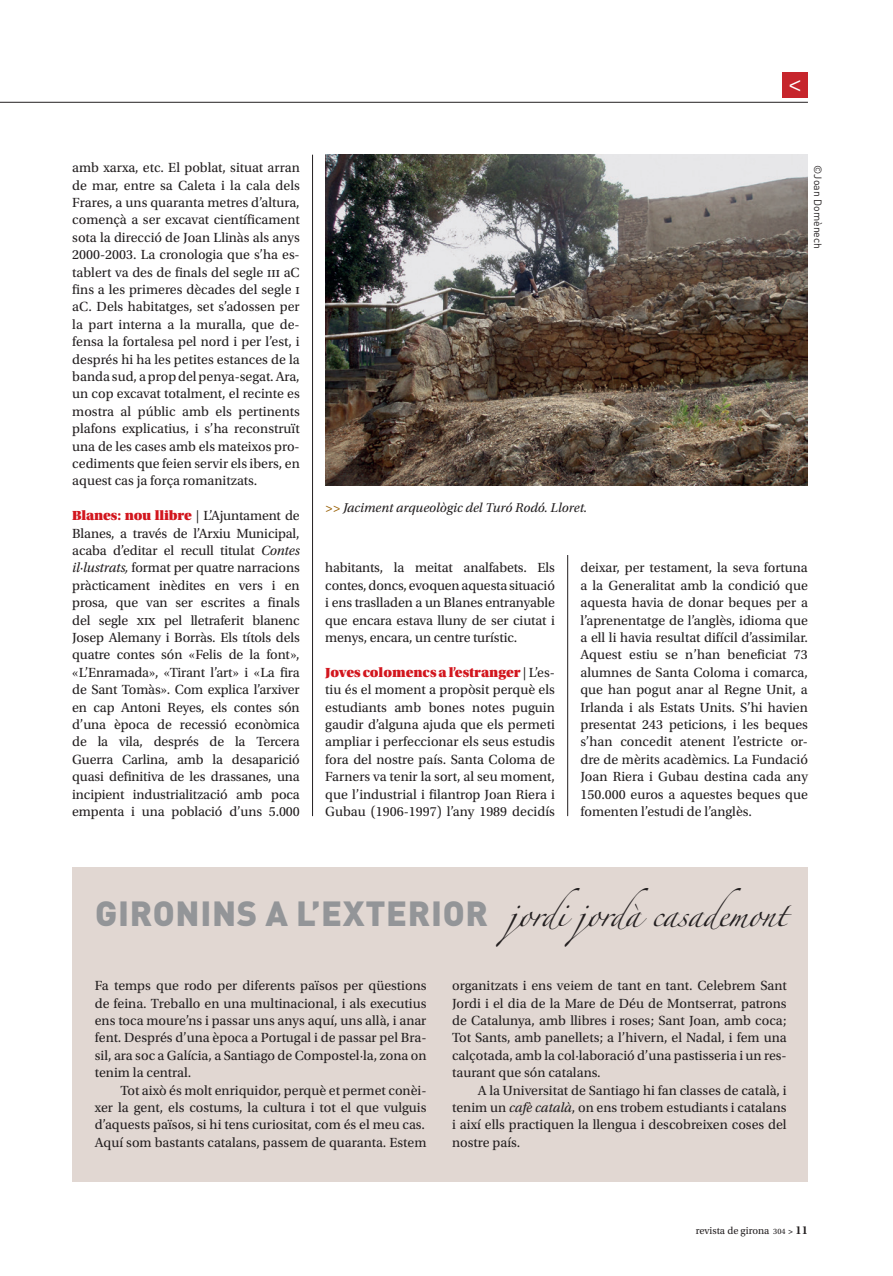
<style>
.page{position:relative;width:893px;height:1276px;background:#fff}
.page>*{position:absolute;margin:0;border:0;box-sizing:border-box;transform-origin:0 0}
.t1{font:900 34.5px "DIN Pro";letter-spacing:.02em;color:#939598}
.t2{font:24px "Utopia Std";color:#fff}
.t3{font:22.5px "Zapfino";letter-spacing:-.025em;color:#231f20}
.t4{font:13.95px/17.4px "Utopia Std";letter-spacing:-.005em;color:#231f20;text-align:justify}
.t5{font:italic 13.5px "Utopia Std";color:#231f20}
.t6{font:10.5px "Utopia Std";color:#231f20}
.t7{font:10.5px "DIN Pro";color:#231f20}
.s1{font-family:"Utopia Std Black Headline";color:#d2161e}
.s2{font-style:italic}
.s3{color:#985f04}
.s4{font-size:8.25px}
.s5{font-weight:600;font-size:9px}
.s6{font-weight:600;font-size:12px}
</style>
<div class="page">
<div style="left:72px;top:866px;width:736px;height:315px;background:#e1d7d2"></div>
<img style="left:325px;top:155px;width:483px;height:330px">
<div style="left:782px;top:73px;width:26px;height:25px;background:#c6252c"></div>
<hr style="left:0;top:102px;width:808px;height:1px;background:#231f20">
<hr style="left:312px;top:155px;width:1px;height:661px;background:#231f20">
<hr style="left:567px;top:555px;width:1px;height:261px;background:#231f20">
<p class="t2" style="left:801px;top:101px;width:14px;rotate:-180deg">&gt;</p>
<p class="t4" style="left:72px;top:159px;width:229px">amb xarxa, etc. El poblat, situat arran de mar, entre sa Caleta i la cala dels Frares, a uns quaranta metres d’altura, començà a ser excavat científicament sota la direcció de Joan Llinàs als anys 2000-2003. La cronologia que s’ha es&shy;tablert va des de finals del segle iii aC fins a les primeres dècades del segle i aC. Dels habitatges, set s’adossen per la part interna a la muralla, que de&shy;fensa la fortalesa pel nord i per l’est, i després hi ha les petites estances de la banda sud, a prop del penya-segat. Ara, un cop excavat totalment, el recinte es mostra al públic amb els pertinents plafons explicatius, i s’ha reconstruït una de les cases amb els mateixos pro&shy;cediments que feien servir els ibers, en aquest cas ja força romanitzats.</p>
<p class="t4" style="left:72px;top:507px;width:229px"><span class="s1">Blanes: nou llibre</span> | L’Ajuntament de Blanes, a través de l’Arxiu Municipal, acaba d’editar el recull titulat <span class="s2">Contes il·lustrats,</span> format per quatre narracions pràcticament inèdites en vers i en prosa, que van ser escrites a finals del segle xix pel lletraferit blanenc Josep Alemany i Borràs. Els títols dels quatre contes són «Felis de la font», «L’Enramada», «Tirant l’art» i «La fira de Sant Tomàs». Com explica l’arxiver en cap Antoni Reyes, els contes són d’una època de recessió econòmica de la vila, després de la Tercera Guerra Carlina, amb la desaparició quasi definitiva de les drassanes, una incipient industrialització amb poca empenta i una població d’uns 5.000</p>
<p class="t5" style="left:325px;top:500px;width:263px"><span class="s3">&gt;&gt;</span> Jaciment arqueològic del Turó Rodó. Lloret.</p>
<p class="t7" style="left:826px;top:165px;width:86px;rotate:90deg">©Joan Domènech</p>
<p class="t4" style="left:325px;top:559px;width:231px">habitants, la meitat analfabets. Els contes, doncs, evoquen aquesta situació i ens traslladen a un Blanes entranyable que encara estava lluny de ser ciutat i menys, encara, un centre turístic.</p>
<p class="t4" style="left:325px;top:664px;width:231px"><span class="s1">Joves colomencs a l’estranger</span> | L’es&shy;tiu és el moment a propòsit perquè els estudiants amb bones notes puguin gaudir d’alguna ajuda que els permeti ampliar i perfeccionar els seus estudis fora del nostre país. Santa Coloma de Farners va tenir la sort, al seu moment, que l’industrial i filantrop Joan Riera i Gubau (1906-1997) l’any 1989 decidís</p>
<p class="t4" style="left:580px;top:559px;width:229px">deixar, per testament, la seva fortuna a la Generalitat amb la condició que aquesta havia de donar beques per a l’aprenentatge de l’anglès, idioma que a ell li havia resultat difícil d’assimilar.<br>Aquest estiu se n’han beneficiat 73 alumnes de Santa Coloma i comarca, que han pogut anar al Regne Unit, a Irlanda i als Estats Units. S’hi havien presentat 243 peticions, i les beques s’han concedit atenent l’estricte or&shy;dre de mèrits acadèmics. La Fundació Joan Riera i Gubau destina cada any 150.000 euros a aquestes beques que fomenten l’estudi de l’anglès.</p>
<p class="t1" style="left:95px;top:884px;width:394px">GIRONINS A L’EXTERIOR</p>
<p class="t3" style="left:508px;top:905px;width:280px">jordi jordà casademont</p>
<p class="t4" style="left:95px;top:977px;width:333px">Fa temps que rodo per diferents països per qüestions de feina. Treballo en una multinacional, i als executius ens toca moure’ns i passar uns anys aquí, uns allà, i anar fent. Després d’una època a Portugal i de passar pel Bra&shy;sil, ara soc a Galícia, a Santiago de Compostel·la, zona on tenim la central.</p>
<p class="t4" style="left:95px;top:1081px;width:333px;text-indent:26px">Tot això és molt enriquidor, perquè et permet conèi&shy;xer la gent, els costums, la cultura i tot el que vulguis d’aquests països, si hi tens curiositat, com és el meu cas.</p>
<p class="t4" style="left:95px;top:1133px;width:333px">Aquí som bastants catalans, passem de quaranta. Estem</p>
<p class="t4" style="left:452px;top:977px;width:336px">organitzats i ens veiem de tant en tant. Celebrem Sant Jordi i el dia de la Mare de Déu de Montserrat, patrons de Catalunya, amb llibres i roses; Sant Joan, amb coca; Tot Sants, amb panellets; a l’hivern, el Nadal, i fem una calçotada, amb la col·laboració d’una pastisseria i un res&shy;taurant que són catalans.</p>
<p class="t4" style="left:452px;top:1081px;width:336px;text-indent:26px">A la Universitat de Santiago hi fan classes de català, i tenim un <span class="s2">cafè català</span>, on ens trobem estudiants i catalans i així ells practiquen la llengua i descobreixen coses del nostre país.</p>
<p class="t6" style="left:696px;top:1224px;width:114px">revista de girona <span class="s4">304</span> <span class="s5">&gt;</span> <span class="s6">11</span></p>
</div>
